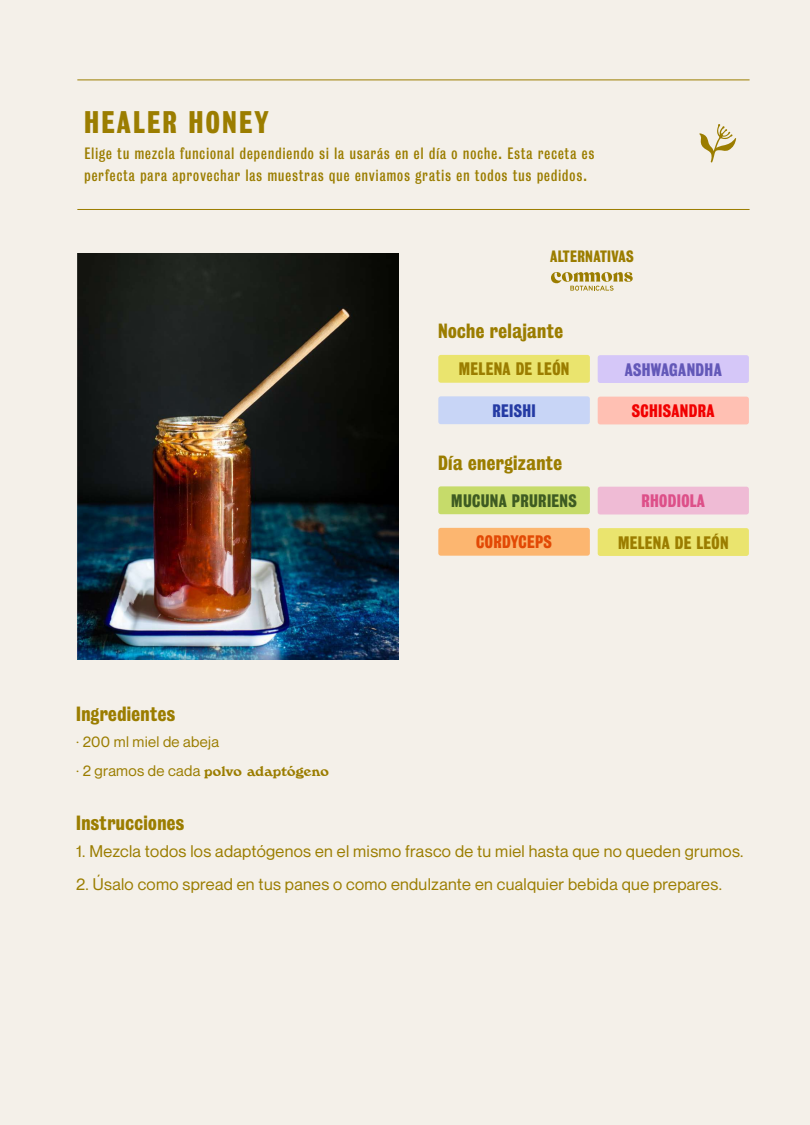
<style>
.page{position:relative;width:810px;height:1125px;background:#f4f0e9}
.page>*{position:absolute;margin:0;border:0;box-sizing:border-box;transform-origin:0 0}
.t1{font:700 28.5px "Bureau Grot";letter-spacing:.075em;color:#9b7d00}
.t2{font:700 18.75px "Bureau Grot";letter-spacing:.02em;color:#9b7d00}
.t3{font:16.5px "Neue Montreal";letter-spacing:.02em;color:#9b7d00}
.t4{font:700 16.5px "Bureau Grot";letter-spacing:.02em;color:#9b7d00}
.t5{font:700 16.5px "Bureau Grot";letter-spacing:.02em;color:#3e5b22}
.t6{font:700 16.5px "Bureau Grot";letter-spacing:.02em;color:#6358b8}
.t7{font:700 16.5px "Bureau Grot";letter-spacing:.02em;color:#f10000}
.t8{font:700 16.5px "Bureau Grot";letter-spacing:.02em;color:#e24905}
.t9{font:700 16.5px "Bureau Grot";letter-spacing:.02em;color:#dd5089}
.t10{font:700 16.5px "Bureau Grot";letter-spacing:.02em;color:#253ba4}
.t11{font:condensed 15px/22.5px "Bureau Grot";letter-spacing:.075em;color:#9b7d00}
.t12{font:700 15px "Windsor D";letter-spacing:.02em;color:#9b7d00}
.t13{font:15px "Neue Montreal";letter-spacing:.02em;color:#9b7d00}
.t14{font:700 15px "Bureau Grot";letter-spacing:.02em;color:#9b7d00}
.s1{font-family:"Neue Montreal";font-weight:400}
</style>
<div class="page">
<hr style="left:77px;top:80px;width:673px;height:1px;background:#9b7d00">
<hr style="left:77px;top:209px;width:673px;height:1px;background:#9b7d00">
<div style="left:438px;top:355px;width:152px;height:28px;background:#eae46e;border-radius:3px"></div>
<div style="left:438px;top:396px;width:152px;height:28px;background:#c8d5f6;border-radius:3px"></div>
<div style="left:598px;top:355px;width:151px;height:28px;background:#d5c7f8;border-radius:3px"></div>
<div style="left:598px;top:397px;width:151px;height:27px;background:#ffc0b3;border-radius:3px"></div>
<div style="left:438px;top:486px;width:152px;height:28px;background:#c6db6a;border-radius:3px"></div>
<div style="left:438px;top:528px;width:152px;height:28px;background:#fcb670;border-radius:3px"></div>
<div style="left:598px;top:487px;width:151px;height:27px;background:#efbbd5;border-radius:3px"></div>
<div style="left:598px;top:528px;width:151px;height:28px;background:#eae46e;border-radius:3px"></div>
<svg style="left:699px;top:124px;width:37px;height:39px"></svg>
<svg style="left:551px;top:272px;width:82px;height:19px"></svg>
<img style="left:77px;top:253px;width:322px;height:406px">
<h1 class="t1" style="left:84px;top:106px;width:186px">HEALER HONEY</h1>
<p class="t11" style="left:84px;top:142px;width:511px">Elige tu mezcla funcional dependiendo si la usarás en el día o noche. Esta receta es perfecta para aprovechar las muestras que enviamos gratis en todos tus pedidos.</p>
<p class="t14" style="left:550px;top:248px;width:85px">ALTERNATIVAS</p>
<p class="t2" style="left:76px;top:703px;width:101px">Ingredientes</p>
<p class="t13" style="left:76px;top:733px;width:144px">· 200 ml miel de abeja</p>
<p class="t12" style="left:76px;top:762px;width:254px"><span class="s1">· 2 gramos de cada</span> polvo adaptógeno</p>
<p class="t2" style="left:438px;top:320px;width:127px">Noche relajante</p>
<p class="t4" style="left:459px;top:360px;width:112px">MELENA DE LEÓN</p>
<p class="t10" style="left:492px;top:401px;width:45px">REISHI</p>
<p class="t2" style="left:438px;top:452px;width:126px">Día energizante</p>
<p class="t5" style="left:451px;top:491px;width:127px">MUCUNA PRURIENS</p>
<p class="t8" style="left:476px;top:533px;width:77px">CORDYCEPS</p>
<p class="t6" style="left:625px;top:360px;width:99px">ASHWAGANDHA</p>
<p class="t7" style="left:632px;top:401px;width:84px">SCHISANDRA</p>
<p class="t9" style="left:641px;top:491px;width:65px">RHODIOLA</p>
<p class="t4" style="left:618px;top:533px;width:112px">MELENA DE LEÓN</p>
<p class="t2" style="left:76px;top:812px;width:110px">Instrucciones</p>
<p class="t3" style="left:76px;top:841px;width:669px">1. Mezcla todos los adaptógenos en el mismo frasco de tu miel hasta que no queden grumos.</p>
<p class="t3" style="left:76px;top:874px;width:647px">2. Úsalo como spread en tus panes o como endulzante en cualquier bebida que prepares.</p>
</div>
